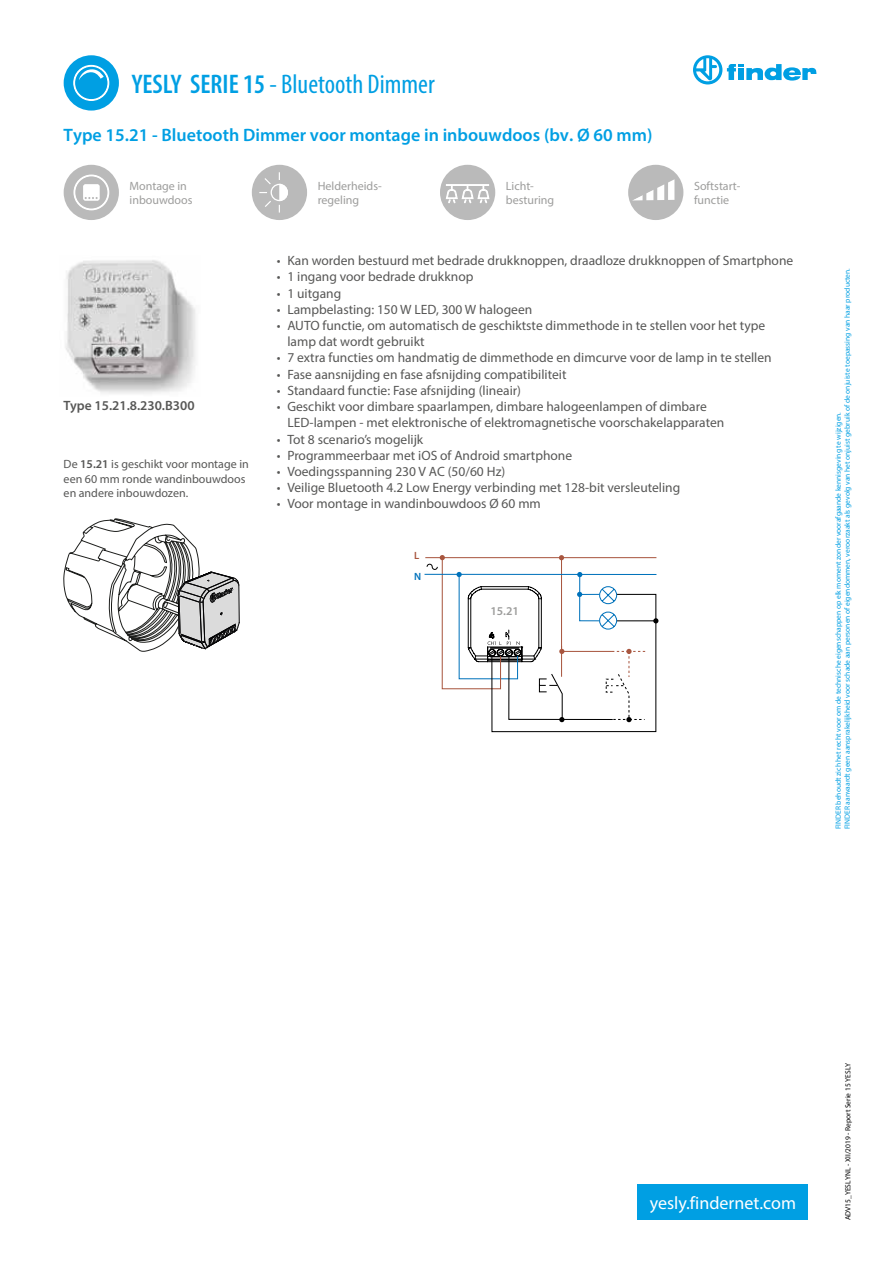
<style>
.page{position:relative;width:893px;height:1263px;background:#fff}
.page>*{position:absolute;margin:0;border:0;box-sizing:border-box;transform-origin:0 0}
.t1{font:condensed 27px "Myriad Pro";color:#009fe3}
.t2{font:600 18px "Myriad Pro";color:#009fe3}
.t3{font:18px "Myriad Pro";color:#fff}
.t4{font:13.5px/16.2px "Myriad Pro";color:#575756}
.t5{font:600 13.5px "Myriad Pro";color:#575756}
.t6{font:12px/14.4px "Myriad Pro";color:#575756}
.t7{font:12px/14.4px "Myriad Pro";color:#9d9d9c}
.t8{font:600 12px "Myriad Pro";color:#9d9d9c}
.t9{font:600 10.5px "Myriad Pro";color:#a8563f}
.t10{font:600 10.5px "Myriad Pro";color:#0072bb}
.t11{font:7.5px/9px "Myriad Pro";color:#009fe3}
.t12{font:7.5px "Myriad Pro";color:#000}
.s1{font-weight:600}
</style>
<div class="page">
<svg style="left:693px;top:55px;width:124px;height:30px"></svg>
<img style="left:65px;top:260px;width:131px;height:134px">
<hr style="left:425px;top:557px;width:231px;height:1px;background:#a8563f">
<hr style="left:424px;top:574px;width:232px;height:1px;background:#0072bb">
<svg style="left:426px;top:555px;width:232px;height:177px"></svg>
<svg style="left:64px;top:519px;width:176px;height:132px"></svg>
<div style="left:252px;top:165px;width:55px;height:55px;background:#bababa;border-radius:50%"></div>
<svg style="left:259px;top:172px;width:29px;height:41px"></svg>
<div style="left:440px;top:165px;width:55px;height:55px;background:#bababa;border-radius:50%"></div>
<svg style="left:446px;top:184px;width:44px;height:19px"></svg>
<div style="left:628px;top:165px;width:55px;height:55px;background:#bababa;border-radius:50%"></div>
<svg style="left:634px;top:179px;width:40px;height:21px"></svg>
<div style="left:64px;top:55px;width:55px;height:56px;background:#009fe3;border-radius:50%"></div>
<svg style="left:73px;top:65px;width:36px;height:36px"></svg>
<div style="left:64px;top:165px;width:55px;height:55px;background:#bababa;border-radius:50%"></div>
<svg style="left:73px;top:174px;width:36px;height:36px"></svg>
<div style="left:638px;top:1184px;width:170px;height:36px;background:#009fe3"></div>
<h1 class="t1" style="left:132px;top:68px;width:305px"><span class="s1">YESLY SERIE 15</span> - Bluetooth Dimmer</h1>
<h2 class="t2" style="left:64px;top:124px;width:590px">Type 15.21 - Bluetooth Dimmer voor montage in inbouwdoos (bv. Ø 60 mm)</h2>
<p class="t7" style="left:130px;top:178px;width:64px">Montage in inbouwdoos</p>
<p class="t5" style="left:64px;top:397px;width:132px">Type 15.21.8.230.B300</p>
<p class="t6" style="left:64px;top:457px;width:187px">De <span class="s1">15.21</span> is geschikt voor montage in een 60 mm ronde wandinbouwdoos en andere inbouwdozen.</p>
<p class="t7" style="left:318px;top:178px;width:66px">Helderheids&shy;regeling</p>
<p class="t7" style="left:506px;top:178px;width:50px">Licht&shy;besturing</p>
<p class="t7" style="left:694px;top:178px;width:48px">Softstart&shy;functie</p>
<p class="t4" style="left:277px;top:252px;width:518px">• Kan worden bestuurd met bedrade drukknoppen, draadloze drukknoppen of Smartphone</p>
<p class="t4" style="left:277px;top:269px;width:198px">• 1 ingang voor bedrade drukknop</p>
<p class="t4" style="left:277px;top:285px;width:66px">• 1 uitgang</p>
<p class="t4" style="left:277px;top:301px;width:257px">• Lampbelasting: 150 W LED, 300 W halogeen</p>
<p class="t4" style="left:287px;top:317px;width:479px;text-indent:-11px">• AUTO functie, om automatisch de geschiktste dimmethode in te stellen voor het type lamp dat wordt gebruikt</p>
<p class="t4" style="left:277px;top:350px;width:496px">• 7 extra functies om handmatig de dimmethode en dimcurve voor de lamp in te stellen</p>
<p class="t4" style="left:277px;top:366px;width:291px">• Fase aansnijding en fase afsnijding compatibiliteit</p>
<p class="t4" style="left:277px;top:382px;width:246px">• Standaard functie: Fase afsnijding (lineair)</p>
<p class="t4" style="left:287px;top:398px;width:438px;text-indent:-11px">• Geschikt voor dimbare spaarlampen, dimbare halogeenlampen of dimbare<br>LED-lampen - met elektronische of elektromagnetische voorschakelapparaten</p>
<p class="t4" style="left:277px;top:431px;width:148px">• Tot 8 scenario’s mogelijk</p>
<p class="t4" style="left:277px;top:447px;width:297px">• Programmeerbaar met iOS of Android smartphone</p>
<p class="t4" style="left:277px;top:463px;width:230px">• Voedingsspanning 230 V AC (50/60 Hz)</p>
<p class="t4" style="left:277px;top:479px;width:405px">• Veilige Bluetooth 4.2 Low Energy verbinding met 128-bit versleuteling</p>
<p class="t4" style="left:277px;top:495px;width:266px">• Voor montage in wandinbouwdoos Ø 60 mm</p>
<p class="t9" style="left:414px;top:548px;width:7px">L</p>
<p class="t10" style="left:414px;top:570px;width:9px">N</p>
<p class="t8" style="left:490px;top:603px;width:30px">15.21</p>
<p class="t11" style="left:834px;top:829px;width:563px;rotate:-90deg">FINDER behoudt zich het recht voor om de technische eigenschappen op elk moment zonder voorafgaande kennisgeving te wijzigen.<br>FINDER aanvaardt geen aansprakelijkheid voor schade aan personen of eigendommen, veroorzaakt als gevolg van het onjuist gebruik of de onjuiste toepassing van haar producten.</p>
<h2 class="t3" style="left:650px;top:1191px;width:148px">yesly.findernet.com</h2>
<p class="t12" style="left:843px;top:1220px;width:159px;rotate:-90deg">ADV15_YESLYNL - XII/2019 - Report Serie 15 YESLY</p>
</div>
